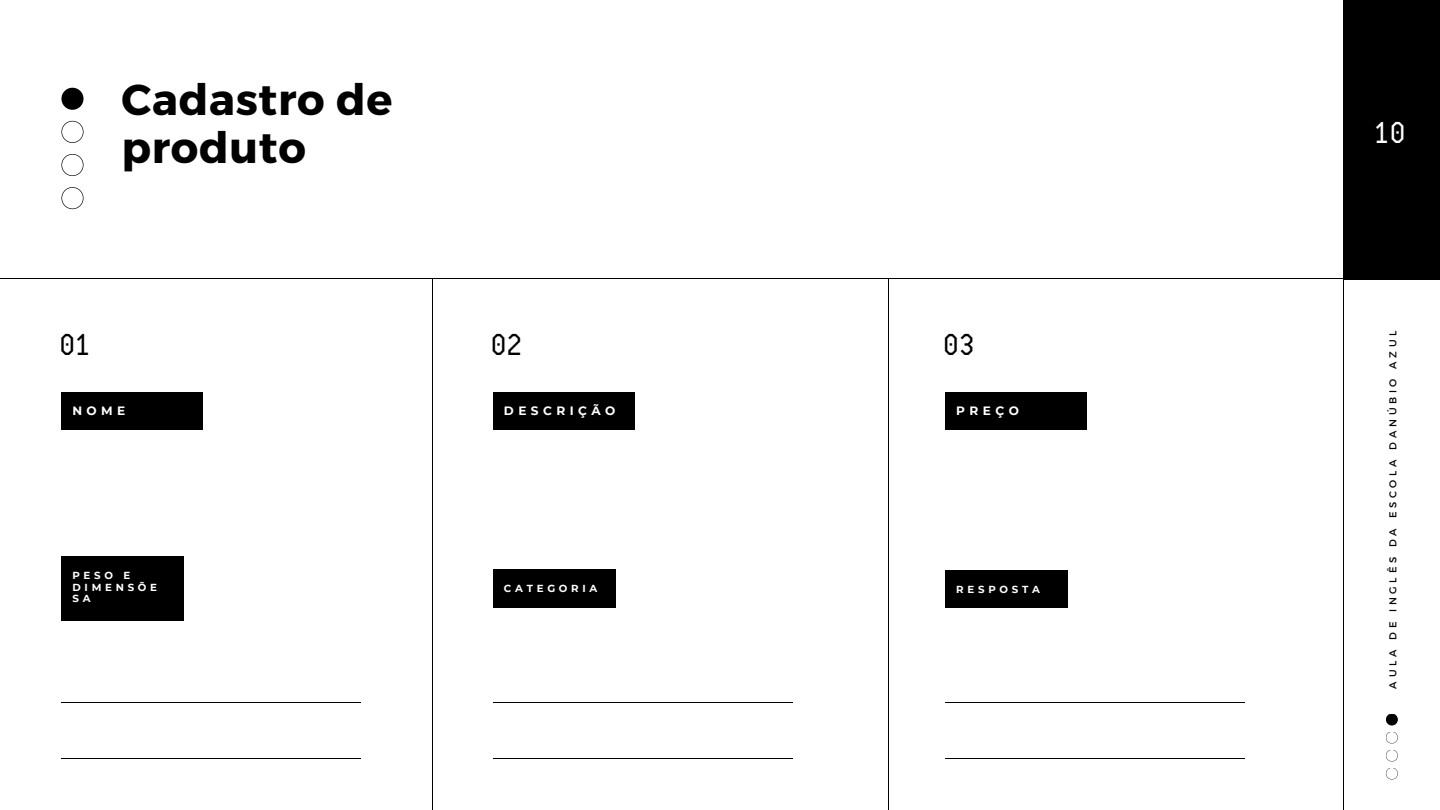
<style>
.page{position:relative;width:1440px;height:810px;background:#fff}
.page>*{position:absolute;margin:0;border:0;box-sizing:border-box;transform-origin:0 0}
.t1{font:50px "Computer says no";color:#000}
.t2{font:50px "Computer says no";color:#fff}
.t3{font:700 43.2px/48px "Montserrat";letter-spacing:.015em;color:#000}
.t4{font:700 12.1px "Montserrat";letter-spacing:.365em;color:#fff}
.t5{font:700 10.2px/11.4px "Montserrat";letter-spacing:.365em;color:#fff}
.t6{font:10px "Montserrat";letter-spacing:.365em;color:#000}
</style>
<div class="page">
<svg style="left:1386px;top:750px;width:12px;height:12px"></svg>
<svg style="left:1386px;top:768px;width:12px;height:12px"></svg>
<svg style="left:1386px;top:732px;width:12px;height:12px"></svg>
<div style="left:1386px;top:714px;width:12px;height:12px;background:#000;border-radius:50%"></div>
<hr style="left:1343px;top:0;width:1px;height:810px;background:#000">
<hr style="left:888px;top:279px;width:1px;height:531px;background:#000">
<hr style="left:432px;top:279px;width:1px;height:531px;background:#000">
<hr style="left:0;top:279px;width:1343px;height:1px;background:#000">
<svg style="left:61px;top:154px;width:23px;height:22px"></svg>
<svg style="left:61px;top:187px;width:23px;height:22px"></svg>
<svg style="left:61px;top:121px;width:23px;height:22px"></svg>
<div style="left:61px;top:88px;width:23px;height:22px;background:#000;border-radius:50%"></div>
<hr style="left:61px;top:703px;width:300px;height:1px;background:#000">
<hr style="left:493px;top:703px;width:300px;height:1px;background:#000">
<hr style="left:945px;top:703px;width:300px;height:1px;background:#000">
<hr style="left:61px;top:758px;width:300px;height:1px;background:#000">
<hr style="left:493px;top:758px;width:300px;height:1px;background:#000">
<hr style="left:945px;top:758px;width:300px;height:1px;background:#000">
<div style="left:61px;top:392px;width:142px;height:38px;background:#000"></div>
<div style="left:493px;top:392px;width:142px;height:38px;background:#000"></div>
<div style="left:945px;top:392px;width:142px;height:38px;background:#000"></div>
<div style="left:61px;top:557px;width:123px;height:64px;background:#000"></div>
<div style="left:493px;top:569px;width:122px;height:39px;background:#000"></div>
<div style="left:945px;top:570px;width:123px;height:38px;background:#000"></div>
<div style="left:1343px;top:0;width:97px;height:280px;background:#000"></div>
<p class="t3" style="left:121px;top:73px;width:273px">Cadastro de produto</p>
<h3 class="t1" style="left:61px;top:308px;width:33px">01</h3>
<h3 class="t1" style="left:493px;top:308px;width:33px">02</h3>
<p class="t1" style="left:945px;top:308px;width:33px">03</p>
<p class="t4" style="left:72px;top:403px;width:54px">NOME</p>
<p class="t4" style="left:504px;top:403px;width:113px">DESCRIÇÃO</p>
<h2 class="t4" style="left:956px;top:403px;width:64px">PREÇO</h2>
<h2 class="t5" style="left:72px;top:570px;width:86px">PESO E<br>DIMENSÕE<br>S A</h2>
<h2 class="t5" style="left:504px;top:583px;width:95px">CATEGORIA</h2>
<h3 class="t5" style="left:956px;top:583px;width:85px">RESPOSTA</h3>
<p class="t2" style="left:1376px;top:96px;width:33px">10</p>
<h1 class="t6" style="left:1387px;top:689px;width:359px;rotate:-90deg">AULA DE INGLÊS DA ESCOLA DANÚBIO AZUL</h1>
</div>
